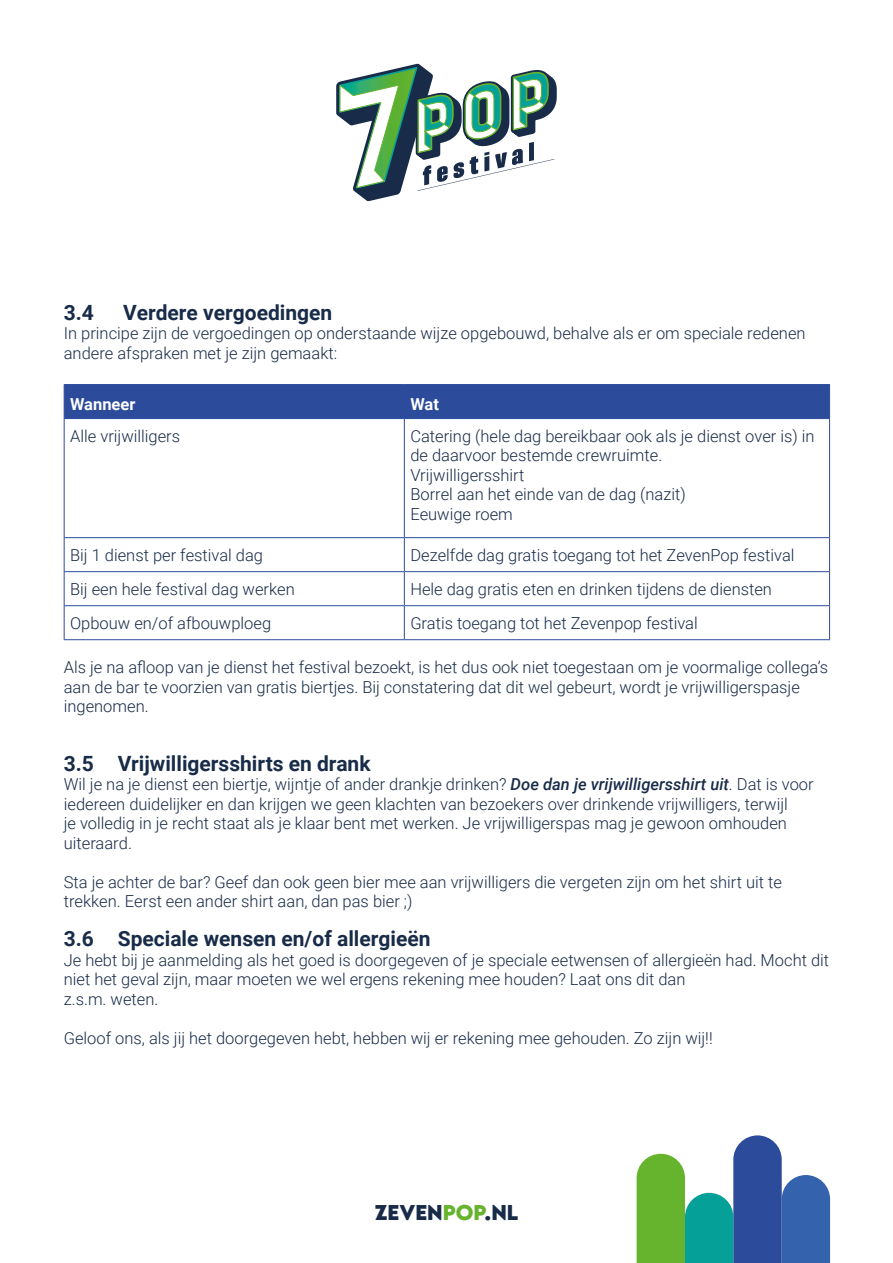
<style>
.page{position:relative;width:893px;height:1263px;background:#fff}
.page>*{position:absolute;margin:0;border:0;box-sizing:border-box;transform-origin:0 0}
.t1{font:700 21px "Roboto";color:#182b48}
.t2{font:700 19.05px "LEMONMILK";color:#182b48}
.t3{font:300 16.5px/19.5px "Roboto";color:#182b48}
.t4{font:700 16.5px "Roboto";color:#fff}
.s1{font-weight:500;font-style:italic}
.s2{color:#66b32e}
</style>
<div class="page">
<svg style="left:336px;top:64px;width:221px;height:137px"></svg>
<div style="left:65px;top:385px;width:764px;height:33px;background:#2c4b9b"></div>
<hr style="left:64px;top:384px;width:340px;height:1px;background:#2c4b9b">
<hr style="left:64px;top:385px;width:1px;height:33px;background:#2c4b9b">
<hr style="left:404px;top:384px;width:426px;height:1px;background:#2c4b9b">
<hr style="left:404px;top:385px;width:1px;height:33px;background:#2c4b9b">
<hr style="left:829px;top:385px;width:1px;height:33px;background:#2c4b9b">
<hr style="left:64px;top:418px;width:340px;height:1px;background:#2c4b9b">
<hr style="left:64px;top:419px;width:1px;height:118px;background:#2c4b9b">
<hr style="left:404px;top:418px;width:426px;height:1px;background:#2c4b9b">
<hr style="left:404px;top:419px;width:1px;height:118px;background:#2c4b9b">
<hr style="left:829px;top:419px;width:1px;height:118px;background:#2c4b9b">
<hr style="left:64px;top:537px;width:340px;height:1px;background:#2c4b9b">
<hr style="left:64px;top:538px;width:1px;height:33px;background:#2c4b9b">
<hr style="left:404px;top:537px;width:426px;height:1px;background:#2c4b9b">
<hr style="left:404px;top:538px;width:1px;height:33px;background:#2c4b9b">
<hr style="left:829px;top:538px;width:1px;height:33px;background:#2c4b9b">
<hr style="left:64px;top:571px;width:340px;height:1px;background:#2c4b9b">
<hr style="left:64px;top:572px;width:1px;height:33px;background:#2c4b9b">
<hr style="left:404px;top:571px;width:426px;height:1px;background:#2c4b9b">
<hr style="left:404px;top:572px;width:1px;height:33px;background:#2c4b9b">
<hr style="left:829px;top:572px;width:1px;height:33px;background:#2c4b9b">
<hr style="left:64px;top:605px;width:340px;height:1px;background:#2c4b9b">
<hr style="left:64px;top:606px;width:1px;height:33px;background:#2c4b9b">
<hr style="left:404px;top:605px;width:426px;height:1px;background:#2c4b9b">
<hr style="left:404px;top:606px;width:1px;height:33px;background:#2c4b9b">
<hr style="left:829px;top:606px;width:1px;height:33px;background:#2c4b9b">
<hr style="left:64px;top:639px;width:340px;height:1px;background:#2c4b9b">
<hr style="left:404px;top:639px;width:426px;height:1px;background:#2c4b9b">
<svg style="left:637px;top:1135px;width:193px;height:128px"></svg>
<p class="t1" style="left:64px;top:297px;width:32px">3.4</p>
<p class="t1" style="left:123px;top:297px;width:211px">Verdere vergoedingen</p>
<p class="t3" style="left:64px;top:323px;width:743px">In principe zijn de vergoedingen op onderstaande wijze opgebouwd, behalve als er om speciale redenen andere afspraken met je zijn gemaakt:</p>
<p class="t4" style="left:70px;top:393px;width:67px">Wanneer</p>
<p class="t4" style="left:410px;top:393px;width:30px">Wat</p>
<p class="t3" style="left:70px;top:426px;width:111px">Alle vrijwilligers</p>
<p class="t3" style="left:410px;top:426px;width:406px">Catering (hele dag bereikbaar ook als je dienst over is) in de daarvoor bestemde crewruimte.</p>
<p class="t3" style="left:410px;top:465px;width:116px">Vrijwilligersshirt</p>
<p class="t3" style="left:410px;top:484px;width:277px">Borrel aan het einde van de dag (nazit)</p>
<p class="t3" style="left:410px;top:504px;width:104px">Eeuwige roem</p>
<p class="t3" style="left:70px;top:545px;width:194px">Bij 1 dienst per festival dag</p>
<p class="t3" style="left:410px;top:545px;width:386px">Dezelfde dag gratis toegang tot het ZevenPop festival</p>
<p class="t3" style="left:70px;top:579px;width:226px">Bij een hele festival dag werken</p>
<p class="t3" style="left:410px;top:579px;width:363px">Hele dag gratis eten en drinken tijdens de diensten</p>
<p class="t3" style="left:70px;top:613px;width:203px">Opbouw en/of afbouwploeg</p>
<p class="t3" style="left:410px;top:613px;width:289px">Gratis toegang tot het Zevenpop festival</p>
<p class="t3" style="left:64px;top:657px;width:766px">Als je na afloop van je dienst het festival bezoekt, is het dus ook niet toegestaan om je voormalige collega’s aan de bar te voorzien van gratis biertjes. Bij constatering dat dit wel gebeurt, wordt je vrijwilligerspasje ingenomen.</p>
<p class="t1" style="left:64px;top:748px;width:308px">3.5 Vrijwilligersshirts en drank</p>
<p class="t3" style="left:64px;top:774px;width:751px">Wil je na je dienst een biertje, wijntje of ander drankje drinken? <span class="s1">Doe dan je vrijwilligersshirt uit</span>. Dat is voor iedereen duidelijker en dan krijgen we geen klachten van bezoekers over drinkende vrijwilligers, terwijl<br>je volledig in je recht staat als je klaar bent met werken. Je vrijwilligerspas mag je gewoon omhouden uiteraard.</p>
<p class="t3" style="left:64px;top:871px;width:720px">Sta je achter de bar? Geef dan ook geen bier mee aan vrijwilligers die vergeten zijn om het shirt uit te trekken. Eerst een ander shirt aan, dan pas bier ;)</p>
<p class="t1" style="left:64px;top:924px;width:368px">3.6 Speciale wensen en/of allergieën</p>
<p class="t3" style="left:64px;top:949px;width:767px">Je hebt bij je aanmelding als het goed is doorgegeven of je speciale eetwensen of allergieën had. Mocht dit niet het geval zijn, maar moeten we wel ergens rekening mee houden? Laat ons dit dan</p>
<p class="t3" style="left:64px;top:988px;width:96px">z.s.m. weten.</p>
<p class="t3" style="left:64px;top:1027px;width:650px">Geloof ons, als jij het doorgegeven hebt, hebben wij er rekening mee gehouden. Zo zijn wij!!</p>
<p class="t2" style="left:375px;top:1199px;width:145px">ZEVEN<span class="s2">POP</span>.NL</p>
</div>
